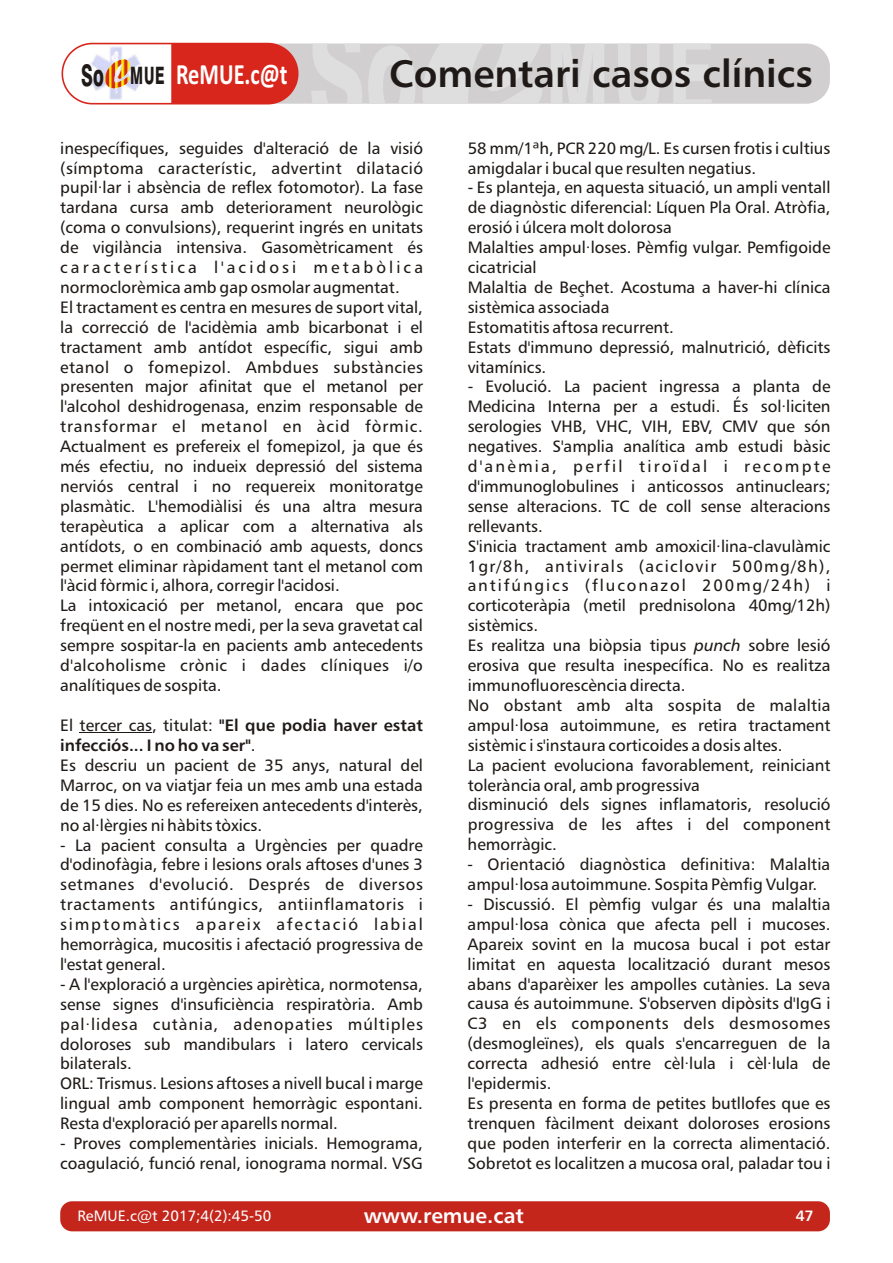
<style>
.page{position:relative;width:893px;height:1263px;background:#fff}
.page>*{position:absolute;margin:0;border:0;box-sizing:border-box;transform-origin:0 0}
.t1{font:38.25px "Humanist 777 BT Roman B,Bold";color:#1f1a17}
.t2{font:700 29.55px "Calibri";color:#fff;scale:.76 1}
.t3{font:21px "Humanist 777 BT Roman B,Bold";color:#fff}
.t4{font:16.5px/20px "Humanist 777 BT Roman B";color:#1f1a17}
.t5{font:16.5px/20.1px "Humanist 777 BT Roman B,Bold";color:#1f1a17}
.t6{font:15px "Humanist 777 BT Roman B";color:#fff}
.t7{font:15px "Humanist 777 BT Roman B,Bold";color:#fff}
.s1{font-family:"Swiss 721 BT";font-weight:800;font-size:29.85px;color:#1f1a17}
.s2{font-family:"Swiss 721 BT";font-weight:800;font-size:24px;color:#1f1a17}
.s3{font-family:"Humanist 777 BT Roman B"}
.s4{font-family:"Humanist 777 BT Roman B,Italic"}
</style>
<div class="page">
<div style="left:60px;top:1201px;width:770px;height:30px;background:#c4261c;border-radius:12px"></div>
<svg style="left:62px;top:43px;width:768px;height:61px;background:#dbbcba"></svg>
<hr style="left:80px;top:732px;width:72px;height:1px;background:#1f1a17">
<h2 class="t2" style="left:81px;top:62px;width:273px"><span class="s1">So</span> <span class="s2">MUE</span> ReMUE.c@t</h2>
<h1 class="t1" style="left:389px;top:58px;width:425px">Comentari casos clínics</h1>
<p class="t4" style="left:60px;top:139px;width:364px">inespecífiques, seguides d'alteració de la visió (símptoma característic, advertint dilatació pupil·lar i absència de reflex fotomotor). La fase tardana cursa amb deteriorament neurològic (coma o convulsions), requerint ingrés en unitats de vigilància intensiva. Gasomètricament és característica l'acidosi metabòlica normoclorèmica amb gap osmolar augmentat.<br>El tractament es centra en mesures de suport vital, la correcció de l'acidèmia amb bicarbonat i el tractament amb antídot específic, sigui amb etanol o fomepizol. Ambdues substàncies presenten major afinitat que el metanol per l'alcohol deshidrogenasa, enzim responsable de transformar el metanol en àcid fòrmic.<br>Actualment es prefereix el fomepizol, ja que és més efectiu, no indueix depressió del sistema nerviós central i no requereix monitoratge plasmàtic. L'hemodiàlisi és una altra mesura terapèutica a aplicar com a alternativa als antídots, o en combinació amb aquests, doncs permet eliminar ràpidament tant el metanol com l'àcid fòrmic i, alhora, corregir l'acidosi.<br>La intoxicació per metanol, encara que poc freqüent en el nostre medi, per la seva gravetat cal sempre sospitar-la en pacients amb antecedents d'alcoholisme crònic i dades clíniques i/o analítiques de sospita.</p>
<p class="t5" style="left:60px;top:717px;width:364px"><span class="s3">El tercer cas, titulat:</span> "El que podia haver estat infecciós... I no ho va ser"<span class="s3">.</span></p>
<p class="t4" style="left:60px;top:757px;width:364px;text-align:justify">Es descriu un pacient de 35 anys, natural del Marroc, on va viatjar feia un mes amb una estada de 15 dies. No es refereixen antecedents d'interès, no al·lèrgies ni hàbits tòxics.</p>
<p class="t4" style="left:60px;top:836px;width:364px;text-align:justify">- La pacient consulta a Urgències per quadre d'odinofàgia, febre i lesions orals aftoses d'unes 3 setmanes d'evolució. Després de diversos tractaments antifúngics, antiinflamatoris i simptomàtics apareix afectació labial hemorràgica, mucositis i afectació progressiva de l'estat general.</p>
<p class="t4" style="left:60px;top:975px;width:364px">- A l'exploració a urgències apirètica, normotensa, sense signes d'insuficiència respiratòria. Amb pal·lidesa cutània, adenopaties múltiples doloroses sub mandibulars i latero cervicals bilaterals.<br>ORL: Trismus. Lesions aftoses a nivell bucal i marge lingual amb component hemorràgic espontani.<br>Resta d'exploració per aparells normal.</p>
<p class="t4" style="left:60px;top:1135px;width:364px">- Proves complementàries inicials. Hemograma, coagulació, funció renal, ionograma normal. VSG</p>
<p class="t4" style="left:468px;top:139px;width:364px">58 mm/1ªh, PCR 220 mg/L. Es cursen frotis i cultius amigdalar i bucal que resulten negatius.</p>
<p class="t4" style="left:468px;top:179px;width:364px">- Es planteja, en aquesta situació, un ampli ventall de diagnòstic diferencial: Líquen Pla Oral. Atròfia, erosió i úlcera molt dolorosa<br>Malalties ampul·loses. Pèmfig vulgar. Pemfigoide cicatricial<br>Malaltia de Beçhet. Acostuma a haver-hi clínica sistèmica associada<br>Estomatitis aftosa recurrent.<br>Estats d'immuno depressió, malnutrició, dèficits vitamínics.</p>
<p class="t4" style="left:468px;top:378px;width:364px">- Evolució. La pacient ingressa a planta de Medicina Interna per a estudi. És sol·liciten serologies VHB, VHC, VIH, EBV, CMV que són negatives. S'amplia analítica amb estudi bàsic d'anèmia, perfil tiroïdal i recompte d'immunoglobulines i anticossos antinuclears; sense alteracions. TC de coll sense alteracions rellevants.<br>S'inicia tractament amb amoxicil·lina-clavulàmic 1gr/8h, antivirals (aciclovir 500mg/8h), antifúngics (fluconazol 200mg/24h) i corticoteràpia (metil prednisolona 40mg/12h) sistèmics.<br>Es realitza una biòpsia tipus <span class="s4">punch</span> sobre lesió erosiva que resulta inespecífica. No es realitza immunofluorescència directa.<br>No obstant amb alta sospita de malaltia ampul·losa autoimmune, es retira tractament sistèmic i s'instaura corticoides a dosis altes.<br>La pacient evoluciona favorablement, reiniciant tolerància oral, amb progressiva<br>disminució dels signes inflamatoris, resolució progressiva de les aftes i del component hemorràgic.</p>
<p class="t4" style="left:468px;top:856px;width:364px">- Orientació diagnòstica definitiva: Malaltia ampul·losa autoimmune. Sospita Pèmfig Vulgar.</p>
<p class="t4" style="left:468px;top:896px;width:364px">- Discussió. El pèmfig vulgar és una malaltia ampul·losa cònica que afecta pell i mucoses.<br>Apareix sovint en la mucosa bucal i pot estar limitat en aquesta localització durant mesos abans d'aparèixer les ampolles cutànies. La seva causa és autoimmune. S'observen dipòsits d'IgG i C3 en els components dels desmosomes (desmogleïnes), els quals s'encarreguen de la correcta adhesió entre cèl·lula i cèl·lula de l'epidermis.<br>Es presenta en forma de petites butllofes que es trenquen fàcilment deixant doloroses erosions que poden interferir en la correcta alimentació.<br>Sobretot es localitzen a mucosa oral, paladar tou i</p>
<p class="t6" style="left:77px;top:1210px;width:195px">ReMUE.c@t 2017;4(2):45-50</p>
<p class="t3" style="left:364px;top:1207px;width:162px">www.remue.cat</p>
<p class="t7" style="left:796px;top:1210px;width:19px">47</p>
</div>
